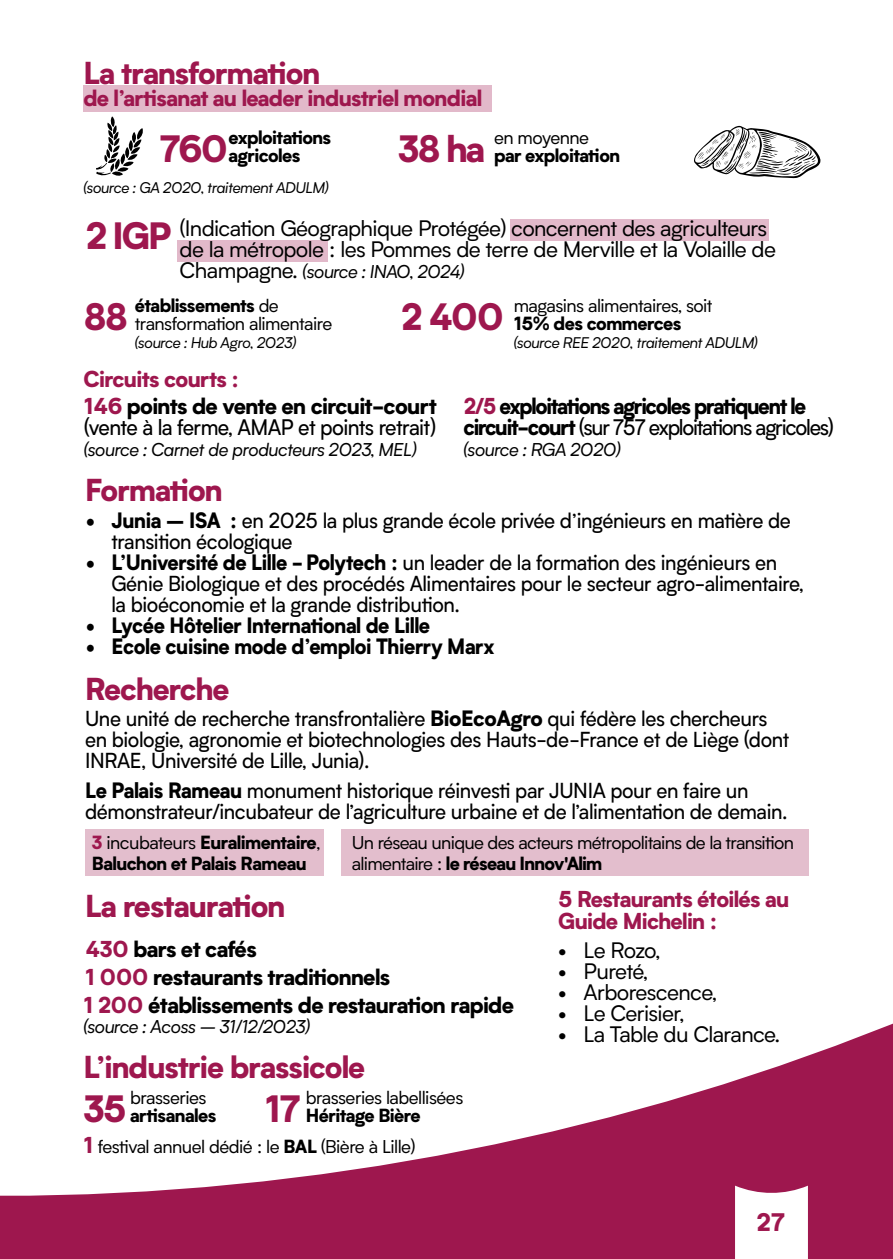
<style>
.page{position:relative;width:893px;height:1259px;background:#fff}
.page>*{position:absolute;margin:0;border:0;box-sizing:border-box;transform-origin:0 0}
.t1{font:900 36px "Biotif";letter-spacing:-.06em;color:#9e174e}
.t2{font:900 30px "Biotif";letter-spacing:-.03em;color:#9e174e}
.t3{font:900 24px "Biotif";color:#9e174e}
.t4{font:21.6px/21px "Biotif";letter-spacing:-.03em;color:#000}
.t5{font:900 21.6px/21px "Biotif";letter-spacing:-.03em;color:#9e174e}
.t6{font:900 21.6px "Biotif";letter-spacing:-.03em;color:#000}
.t7{font:900 21.6px/21px "Biotif";letter-spacing:-.06em;color:#000;scale:.95 1}
.t8{font:21.6px/21px "Biotif";letter-spacing:-.03em;color:#000;scale:.95 1}
.t9{font:21px/21px "Biotif";letter-spacing:-.02em;color:#000;scale:.95 1}
.t10{font:900 21px "Biotif";letter-spacing:-.02em;color:#000;scale:.95 1}
.t11{font:18px/18px "Biotif";letter-spacing:-.03em;color:#000}
.t12{font:900 18px/18px "Biotif";letter-spacing:-.03em;color:#000}
.t13{font:italic 18px "Biotif";letter-spacing:-.03em;color:#000}
.t14{font:italic 15px "Biotif";letter-spacing:-.03em;color:#000}
.s1{font-style:normal;font-size:21.6px}
.s2{font-weight:900}
.s3{font-weight:900;color:#9e174e}
.s4{color:#9e174e}
.s5{font-weight:400}
.s6{font-weight:900;font-size:21.6px;color:#9e174e}
</style>
<div class="page">
<div style="left:342px;top:829px;width:467px;height:47px;background:#e3becd"></div>
<div style="left:85px;top:829px;width:239px;height:47px;background:#e3becd"></div>
<svg style="left:0;top:1023px;width:893px;height:236px"></svg>
<svg style="left:735px;top:1185px;width:73px;height:74px"></svg>
<div style="left:83px;top:86px;width:409px;height:26px;background:#e2b9ca"></div>
<svg style="left:694px;top:126px;width:127px;height:52px"></svg>
<div style="left:510px;top:219px;width:258px;height:22px;background:#e2b9ca"></div>
<div style="left:177px;top:240px;width:150px;height:22px;background:#e2b9ca"></div>
<svg style="left:96px;top:116px;width:47px;height:60px"></svg>
<h2 class="t2" style="left:83px;top:50px;width:239px">La transformation</h2>
<p class="t5" style="left:83px;top:87px;width:400px">de l’artisanat au leader industriel mondial</p>
<p class="t12" style="left:229px;top:128px;width:104px">exploitations agricoles</p>
<p class="t11" style="left:494px;top:128px;width:97px">en moyenne</p>
<h1 class="t1" style="left:160px;top:121px;width:70px">760</h1>
<h1 class="t1" style="left:398px;top:121px;width:88px">38 ha</h1>
<p class="t12" style="left:494px;top:146px;width:128px">par exploitation</p>
<p class="t14" style="left:83px;top:178px;width:247px">(source : GA 2020, traitement ADULM)</p>
<h1 class="t1" style="left:85px;top:207px;width:88px">2 IGP</h1>
<p class="t4" style="left:180px;top:217px;width:598px">(Indication Géographique Protégée) concernent des agriculteurs de la métropole : les Pommes de terre de Merville et la Volaille de</p>
<p class="t13" style="left:180px;top:259px;width:286px"><span class="s1">Champagne.</span> (source : INAO, 2024)</p>
<h1 class="t1" style="left:83px;top:288px;width:46px">88</h1>
<p class="t11" style="left:135px;top:296px;width:199px"><span class="s2">établissements</span> de transformation alimentaire</p>
<p class="t14" style="left:135px;top:332px;width:163px">(source : Hub Agro, 2023)</p>
<p class="t5" style="left:83px;top:367px;width:157px">Circuits courts :</p>
<h1 class="t1" style="left:400px;top:288px;width:105px">2 400</h1>
<p class="t11" style="left:514px;top:296px;width:200px">magasins alimentaires, soit</p>
<p class="t12" style="left:514px;top:313px;width:169px">15% des commerces</p>
<p class="t14" style="left:514px;top:332px;width:246px">(source REE 2020, traitement ADULM)</p>
<p class="t8" style="left:84px;top:395px;width:373px"><span class="s3">146</span> <span class="s2">points de vente en circuit-court </span>(vente à la ferme, AMAP et points retrait)</p>
<p class="t13" style="left:84px;top:437px;width:334px">(source : Carnet de producteurs 2023, MEL)</p>
<h2 class="t2" style="left:85px;top:467px;width:139px">Formation</h2>
<p class="t7" style="left:463px;top:394px;width:391px"><span class="s4">2/5</span> exploitations agricoles pratiquent le circuit-court <span class="s5">(sur 757 exploitations agricoles)</span></p>
<p class="t13" style="left:463px;top:437px;width:159px">(source : RGA 2020)</p>
<p class="t9" style="left:111px;top:509px;width:717px;text-indent:-26px"><span class="s2">• Junia – ISA :</span> en 2025 la plus grande école privée d’ingénieurs en matière de transition écologique</p>
<p class="t9" style="left:111px;top:551px;width:730px;text-indent:-26px"><span class="s2">• L’Université de Lille - Polytech :</span> un leader de la formation des ingénieurs en<br>Génie Biologique et des procédés Alimentaires pour le secteur agro-alimentaire, la bioéconomie et la grande distribution.</p>
<p class="t10" style="left:86px;top:609px;width:364px">• Lycée Hôtelier International de Lille</p>
<p class="t10" style="left:86px;top:630px;width:432px">• Ecole cuisine mode d’emploi Thierry Marx</p>
<h2 class="t2" style="left:85px;top:665px;width:146px">Recherche</h2>
<p class="t9" style="left:85px;top:707px;width:743px">Une unité de recherche transfrontalière <span class="s2">BioEcoAgro</span> qui fédère les chercheurs en biologie, agronomie et biotechnologies des Hauts-de-France et de Liège (dont<br>INRAE, Université de Lille, Junia).</p>
<p class="t9" style="left:85px;top:779px;width:741px"><span class="s2">Le Palais Rameau</span> monument historique réinvesti par JUNIA pour en faire un démonstrateur/incubateur de l’agriculture urbaine et de l’alimentation de demain.</p>
<p class="t12" style="left:92px;top:831px;width:230px;line-height:21px"><span class="s4">3</span> <span class="s5">incubateurs</span> Euralimentaire<span class="s5">,<br></span>Baluchon et Palais Rameau</p>
<p class="t11" style="left:352px;top:831px;width:444px;line-height:21px">Un réseau unique des acteurs métropolitains de la transition alimentaire : <span class="s2">le réseau Innov'Alim</span></p>
<h2 class="t2" style="left:85px;top:882px;width:202px">La restauration</h2>
<p class="t6" style="left:85px;top:932px;width:173px"><span class="s4">430</span> bars et cafés</p>
<p class="t6" style="left:83px;top:987px;width:432px"><span class="s4">1 200</span> établissements de restauration rapide</p>
<p class="t13" style="left:83px;top:1014px;width:228px">(source : Acoss – 31/12/2023)</p>
<p class="t6" style="left:85px;top:960px;width:307px"><span class="s4">1 000</span> restaurants traditionnels</p>
<h2 class="t2" style="left:83px;top:1044px;width:283px">L’industrie brassicole</h2>
<p class="t11" style="left:130px;top:1088px;width:78px">brasseries</p>
<p class="t12" style="left:130px;top:1105px;width:88px">artisanales</p>
<p class="t11" style="left:306px;top:1088px;width:159px">brasseries labellisées</p>
<p class="t12" style="left:306px;top:1105px;width:117px">Héritage Bière</p>
<h1 class="t1" style="left:83px;top:1080px;width:45px">35</h1>
<h1 class="t1" style="left:265px;top:1080px;width:37px">17</h1>
<p class="t11" style="left:83px;top:1136px;width:334px"><span class="s6">1</span> festival annuel dédié : le <span class="s2">BAL</span> (Bière à Lille)</p>
<p class="t5" style="left:558px;top:887px;width:233px">5 Restaurants étoilés au<br>Guide Michelin :</p>
<p class="t4" style="left:558px;top:939px;width:104px">• Le Rozo,</p>
<p class="t4" style="left:558px;top:960px;width:92px">• Pureté,</p>
<p class="t4" style="left:558px;top:981px;width:161px">• Arborescence,</p>
<p class="t4" style="left:558px;top:1002px;width:128px">• Le Cerisier,</p>
<p class="t4" style="left:558px;top:1023px;width:224px">• La Table du Clarance.</p>
<p class="t3" style="left:756px;top:1203px;width:30px">27</p>
</div>
